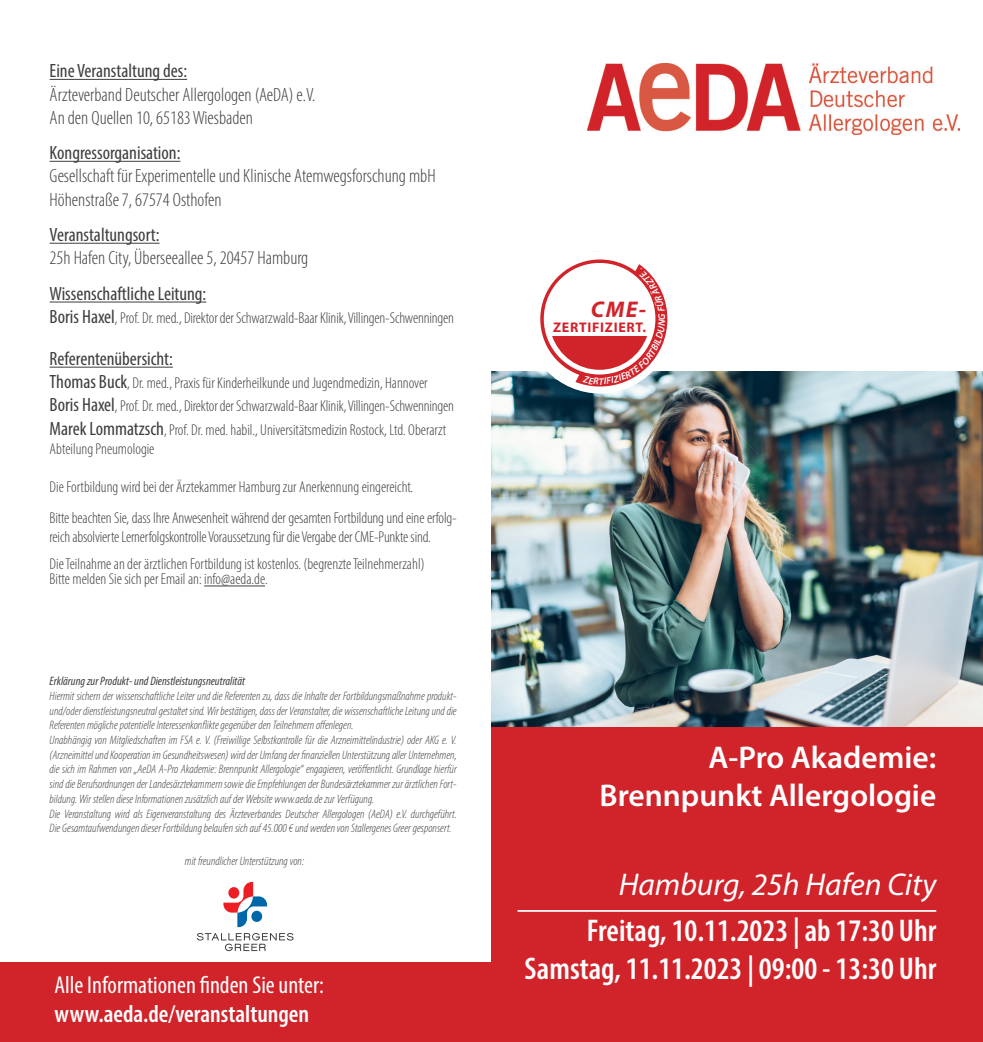
<style>
.page{position:relative;width:983px;height:1042px;background:#fff}
.page>*{position:absolute;margin:0;border:0;box-sizing:border-box;transform-origin:0 0}
.t1{font:600 condensed 31.5px/37.8px "Myriad Pro";color:#fff;text-align:right}
.t2{font:600 31.5px/37.8px "Myriad Pro";color:#fff;text-align:right}
.t3{font:italic 31.5px "Myriad Pro";color:#fff}
.t4{font:condensed 24.5px "Myriad Pro";color:#fff}
.t5{font:600 condensed 24.5px "Myriad Pro";color:#fff}
.t6{font:italic 700 22.75px "Myriad Pro";color:#d1232a}
.t7{font:300 condensed 19.25px/23.1px "Myriad Pro";color:#3e3e3f}
.t8{font:condensed 19.25px "Myriad Pro";color:#3e3e3f}
.t9{font:300 condensed 15.75px/23.1px "Myriad Pro";letter-spacing:-.005em;color:#3e3e3f}
.t10{font:700 14px "Myriad Pro";letter-spacing:.05em;color:#d1232a}
.t11{font:italic 300 condensed 12.25px/14.7px "Myriad Pro";color:#3e3e3f}
.t12{font:italic condensed 12.25px "Myriad Pro";color:#3e3e3f}
.s1{font-weight:400;font-size:19.25px}
</style>
<div class="page">
<div style="left:491px;top:372px;width:491px;height:670px;background:#d1232a"></div>
<img style="left:491px;top:372px;width:491px;height:355px">
<div style="left:525px;top:243px;width:149px;height:150px;background:#fff;border-radius:50%"></div>
<img style="left:587px;top:63px;width:372px;height:71px">
<hr style="left:517px;top:910px;width:419px;height:2px;background:#fff">
<hr style="left:50px;top:79px;width:137px;height:1px;background:#3e3e3f">
<hr style="left:50px;top:161px;width:130px;height:1px;background:#3e3e3f">
<hr style="left:50px;top:243px;width:109px;height:1px;background:#3e3e3f">
<hr style="left:50px;top:301px;width:156px;height:1px;background:#3e3e3f">
<hr style="left:50px;top:367px;width:123px;height:1px;background:#3e3e3f">
<hr style="left:204px;top:585px;width:61px;height:1px;background:#3e3e3f">
<div style="left:0;top:962px;width:495px;height:80px;background:#d1232a"></div>
<svg style="left:223px;top:882px;width:44px;height:45px"></svg>
<div style="left:228px;top:887px;width:11px;height:11px;background:#ee1d23;border-radius:50%"></div>
<svg style="left:197px;top:933px;width:96px;height:18px"></svg>
<svg style="left:527px;top:251px;width:140px;height:135px"></svg>
<h3 class="t8" style="left:50px;top:59px;width:139px">Eine Veranstaltung des:</h3>
<h3 class="t7" style="left:50px;top:83px;width:267px">Ärzteverband Deutscher Allergologen (AeDA) e.V.<br>An den Quellen 10, 65183 Wiesbaden</h3>
<h3 class="t8" style="left:50px;top:141px;width:132px">Kongressorganisation:</h3>
<h3 class="t7" style="left:50px;top:164px;width:387px">Gesellschaft für Experimentelle und Klinische Atemwegsforschung mbH<br>Höhenstraße 7, 67574 Osthofen</h3>
<h3 class="t8" style="left:50px;top:223px;width:111px">Veranstaltungsort:</h3>
<h3 class="t7" style="left:50px;top:246px;width:260px">25h Hafen City, Überseeallee 5, 20457 Hamburg</h3>
<h3 class="t8" style="left:50px;top:282px;width:158px">Wissenschaftliche Leitung:</h3>
<p class="t9" style="left:50px;top:306px;width:406px"><span class="s1">Boris Haxel</span>, Prof. Dr. med., Direktor der Schwarzwald-Baar Klinik, Villingen-Schwenningen</p>
<h3 class="t8" style="left:50px;top:347px;width:125px">Referentenübersicht:</h3>
<p class="t9" style="left:50px;top:371px;width:406px"><span class="s1">Thomas Buck</span>, Dr. med., Praxis für Kinderheilkunde und Jugendmedizin, Hannover<br><span class="s1">Boris Haxel</span>, Prof. Dr. med., Direktor der Schwarzwald-Baar Klinik, Villingen-Schwenningen<br><span class="s1">Marek Lommatzsch</span>, Prof. Dr. med. habil., Universitätsmedizin Rostock, Ltd. Oberarzt</p>
<p class="t9" style="left:50px;top:437px;width:106px">Abteilung Pneumologie</p>
<p class="t9" style="left:50px;top:470px;width:408px;line-height:31.5px">Die Fortbildung wird bei der Ärztekammer Hamburg zur Anerkennung eingereicht.<br>Bitte beachten Sie, dass Ihre Anwesenheit während der gesamten Fortbildung und eine erfolg-</p>
<p class="t9" style="left:50px;top:523px;width:382px;line-height:27.5px">reich absolvierte Lernerfolgskontrolle Voraussetzung für die Vergabe der CME-Punkte sind.<br>Die Teilnahme an der ärztlichen Fortbildung ist kostenlos. (begrenzte Teilnehmerzahl)</p>
<p class="t9" style="left:50px;top:567px;width:219px">Bitte melden Sie sich per Email an: info@aeda.de.</p>
<p class="t12" style="left:50px;top:674px;width:197px">Erklärung zur Produkt- und Dienstleistungsneutralität</p>
<p class="t11" style="left:50px;top:688px;width:408px">Hiermit sichern der wissenschaftliche Leiter und die Referenten zu, dass die Inhalte der Fortbildungsmaßnahme produkt&shy;und/oder dienstleistungsneutral gestaltet sind. Wir bestätigen, dass der Veranstalter, die wissenschaftliche Leitung und die Referenten mögliche potentielle Interessenkonflikte gegenüber den Teilnehmern offenlegen.<br>Unabhängig von Mitgliedschaften im FSA e. V. (Freiwillige Selbstkontrolle für die Arzneimittelindustrie) oder AKG e. V. (Arzneimittel und Kooperation im Gesundheitswesen) wird der Umfang der finanziellen Unterstützung aller Unternehmen, die sich im Rahmen von „AeDA A-Pro Akademie: Brennpunkt Allergologie“ engagieren, veröffentlicht. Grundlage hierfür sind die Berufsordnungen der Landesärztekammern sowie die Empfehlungen der Bundesärztekammer zur ärztlichen Fort&shy;bildung. Wir stellen diese Informationen zusätzlich auf der Website www.aeda.de zur Verfügung.<br>Die Veranstaltung wird als Eigenveranstaltung des Ärzteverbandes Deutscher Allergologen (AeDA) e.V. durchgeführt.<br>Die Gesamtaufwendungen dieser Fortbildung belaufen sich auf 45.000 € und werden von Stallergenes Greer gesponsert.</p>
<p class="t11" style="left:185px;top:853px;width:121px">mit freundlicher Unterstützung von:</p>
<h2 class="t4" style="left:55px;top:970px;width:271px">Alle Informationen finden Sie unter:</h2>
<h2 class="t5" style="left:55px;top:999px;width:256px">www.aeda.de/veranstaltungen</h2>
<h3 class="t6" style="left:590px;top:294px;width:57px">CME-</h3>
<p class="t10" style="left:553px;top:318px;width:95px">ZERTIFIZIERT.</p>
<h1 class="t2" style="left:599px;top:737px;width:338px">A-Pro Akademie:<br>Brennpunkt Allergologie</h1>
<h1 class="t3" style="left:618px;top:864px;width:319px">Hamburg, 25h Hafen City</h1>
<h1 class="t1" style="left:524px;top:911px;width:413px">Freitag, 10.11.2023 | ab 17:30 Uhr<br>Samstag, 11.11.2023 | 09:00 - 13:30 Uhr</h1>
</div>
